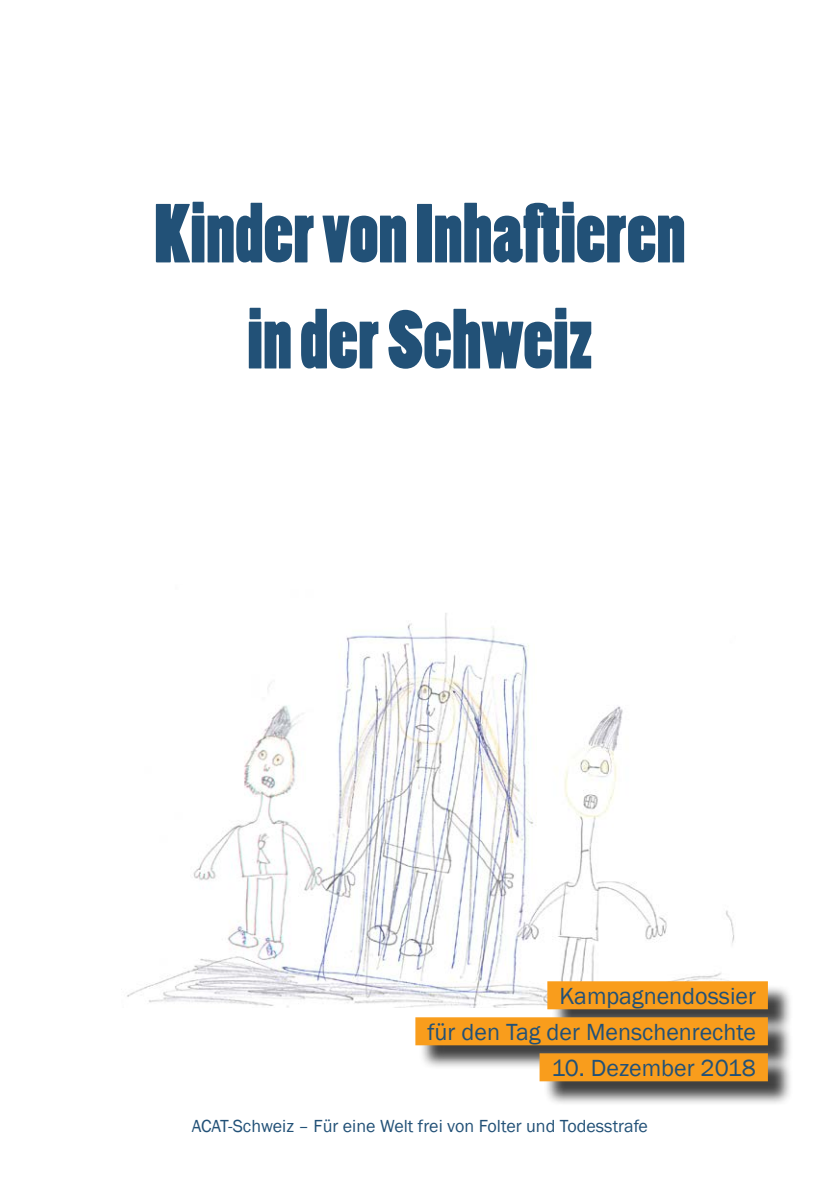
<style>
.page{position:relative;width:840px;height:1191px;background:#fff}
.page>*{position:absolute;margin:0;border:0;box-sizing:border-box;transform-origin:0 0}
.Cover_Titel{font:78px "Poplar Std";color:#225177}
.Cover_Lead{font:24px "Franklin Gothic";color:#225177}
.Cover_Slogan_ACAT{font:18px "Franklin Gothic";color:#225177}
.s1{color:#f99d1c}
</style>
<div class="page">
<img style="left:127px;top:613px;width:607px;height:394px">
<div style="left:418px;top:984px;width:374px;height:122px;background:#000;opacity:.75"></div>
<div style="left:547px;top:981px;width:220px;height:28px;background:#f99d1c"></div>
<div style="left:415px;top:1017px;width:352px;height:28px;background:#f99d1c"></div>
<div style="left:539px;top:1053px;width:228px;height:28px;background:#f99d1c"></div>
<p class="Cover_Titel" style="left:154px;top:191px;width:532px">Kinder von Inhaftieren</p>
<p class="Cover_Titel" style="left:247px;top:297px;width:347px">in der Schweiz</p>
<p class="Cover_Lead" style="left:559px;top:980px;width:210px">Kampagnendossier <span class="s1">.</span></p>
<p class="Cover_Lead" style="left:427px;top:1016px;width:342px">für den Tag der Menschenrechte <span class="s1">.</span></p>
<p class="Cover_Lead" style="left:551px;top:1052px;width:218px">10. Dezember 2018 <span class="s1">.</span></p>
<p class="Cover_Slogan_ACAT" style="left:192px;top:1114px;width:457px">ACAT-Schweiz – Für eine Welt frei von Folter und Todesstrafe</p>
</div>
